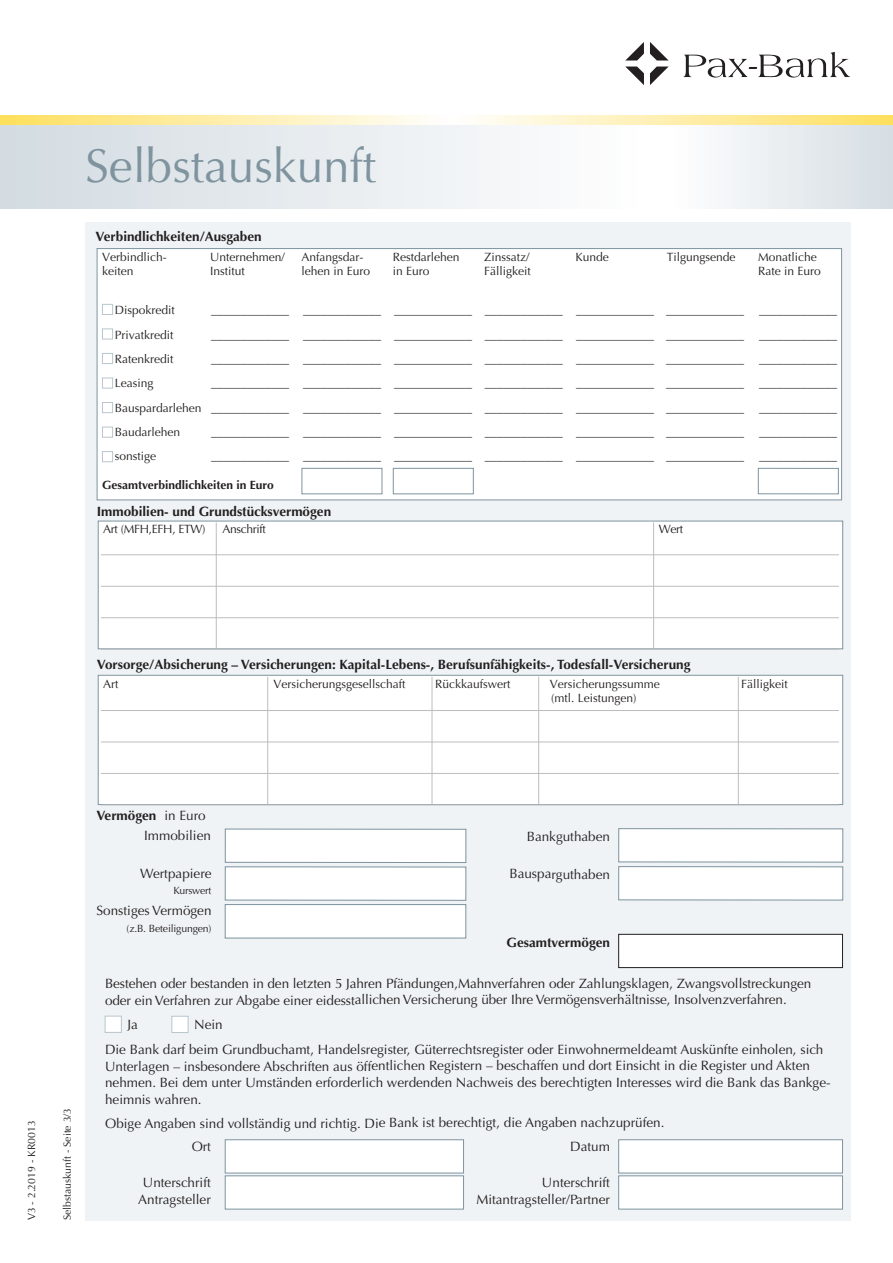
<style>
.page{position:relative;width:893px;height:1263px;background:#fff}
.page>*{position:absolute;margin:0;border:0;box-sizing:border-box;transform-origin:0 0}
.t1{font:47.55px "Optima";color:#7f949f}
.t2{font:13.5px/16.5px "Optima";color:#231f20}
.t3{font:700 13.5px "Optima";color:#231f20}
.t4{font:12px/14.2px "Optima";color:#231f20}
.t5{font:700 12px "Optima";color:#231f20}
.t6{font:12px "Optima";letter-spacing:-.025em;color:#231f20}
.t7{font:10.5px "Optima";color:#231f20}
.s1{font-weight:400}
</style>
<div class="page">
<div style="left:85px;top:222px;width:765px;height:998px;background:#eff3f5"></div>
<div style="left:673px;top:120px;width:220px;height:88px;background:linear-gradient(to right,#fefefc,#d7dee0)"></div>
<div style="left:0;top:120px;width:641px;height:89px;background:linear-gradient(to right,#d4dcdf,#fefefe)"></div>
<svg style="left:683px;top:52px;width:167px;height:26px"></svg>
<svg style="left:625px;top:42px;width:44px;height:43px"></svg>
<svg style="left:0;top:116px;width:893px;height:8px;background:#feeead"></svg>
<div style="left:226px;top:905px;width:239px;height:33px;background:#fff"></div>
<div style="left:225px;top:904px;width:241px;height:34px;border:1px solid #7f949f"></div>
<div style="left:226px;top:867px;width:239px;height:33px;background:#fff"></div>
<div style="left:225px;top:866px;width:241px;height:35px;border:1px solid #7f949f"></div>
<div style="left:226px;top:829px;width:239px;height:33px;background:#fff"></div>
<div style="left:225px;top:829px;width:241px;height:34px;border:1px solid #7f949f"></div>
<div style="left:619px;top:867px;width:223px;height:33px;background:#fff"></div>
<div style="left:618px;top:866px;width:225px;height:34px;border:1px solid #7f949f"></div>
<div style="left:619px;top:829px;width:223px;height:33px;background:#fff"></div>
<div style="left:618px;top:828px;width:225px;height:34px;border:1px solid #7f949f"></div>
<div style="left:619px;top:934px;width:223px;height:33px;background:#fff"></div>
<div style="left:618px;top:934px;width:225px;height:34px;border:1px solid #231f20"></div>
<div style="left:226px;top:1176px;width:237px;height:33px;background:#fff"></div>
<div style="left:225px;top:1175px;width:239px;height:34px;border:1px solid #7f949f"></div>
<div style="left:226px;top:1140px;width:237px;height:33px;background:#fff"></div>
<div style="left:225px;top:1139px;width:239px;height:34px;border:1px solid #7f949f"></div>
<div style="left:619px;top:1176px;width:223px;height:33px;background:#fff"></div>
<div style="left:618px;top:1175px;width:225px;height:34px;border:1px solid #7f949f"></div>
<div style="left:619px;top:1140px;width:223px;height:33px;background:#fff"></div>
<div style="left:618px;top:1139px;width:225px;height:34px;border:1px solid #7f949f"></div>
<div style="left:172px;top:1016px;width:16px;height:16px;background:#fff"></div>
<div style="left:171px;top:1016px;width:17px;height:17px;border:1px solid #b8c6ce"></div>
<div style="left:105px;top:1016px;width:16px;height:16px;background:#fff"></div>
<div style="left:105px;top:1016px;width:17px;height:17px;border:1px solid #b8c6ce"></div>
<div style="left:99px;top:676px;width:743px;height:128px;background:#fff"></div>
<div style="left:98px;top:675px;width:745px;height:130px;border:1px solid #7f949f"></div>
<hr style="left:101px;top:804px;width:738px;height:1px;background:#bcbdc0">
<hr style="left:101px;top:710px;width:738px;height:1px;background:#bcbdc0">
<hr style="left:101px;top:742px;width:738px;height:1px;background:#bcbdc0">
<hr style="left:267px;top:677px;width:1px;height:127px;background:#bcbdc0">
<hr style="left:432px;top:677px;width:1px;height:127px;background:#bcbdc0">
<hr style="left:738px;top:677px;width:1px;height:127px;background:#bcbdc0">
<hr style="left:101px;top:773px;width:738px;height:1px;background:#bcbdc0">
<div style="left:99px;top:521px;width:743px;height:127px;background:#fff"></div>
<div style="left:98px;top:521px;width:745px;height:128px;border:1px solid #7f949f"></div>
<hr style="left:101px;top:649px;width:738px;height:1px;background:#bcbdc0">
<hr style="left:101px;top:554px;width:738px;height:1px;background:#bcbdc0">
<hr style="left:101px;top:586px;width:738px;height:1px;background:#bcbdc0">
<hr style="left:216px;top:522px;width:1px;height:127px;background:#bcbdc0">
<hr style="left:101px;top:617px;width:738px;height:1px;background:#bcbdc0">
<hr style="left:653px;top:522px;width:1px;height:127px;background:#bcbdc0">
<hr style="left:538px;top:677px;width:1px;height:127px;background:#bcbdc0">
<div style="left:97px;top:249px;width:744px;height:250px;background:#fff"></div>
<div style="left:97px;top:248px;width:745px;height:252px;border:1px solid #7f949f"></div>
<div style="left:102px;top:304px;width:11px;height:11px;border:1px solid #b8c6ce"></div>
<div style="left:102px;top:328px;width:11px;height:11px;border:1px solid #b8c6ce"></div>
<div style="left:102px;top:353px;width:11px;height:11px;border:1px solid #b8c6ce"></div>
<div style="left:102px;top:378px;width:11px;height:10px;border:1px solid #b8c6ce"></div>
<div style="left:102px;top:402px;width:11px;height:11px;border:1px solid #b8c6ce"></div>
<div style="left:102px;top:427px;width:11px;height:11px;border:1px solid #b8c6ce"></div>
<div style="left:102px;top:451px;width:11px;height:11px;border:1px solid #b8c6ce"></div>
<div style="left:302px;top:468px;width:80px;height:26px;border:1px solid #7f949f"></div>
<div style="left:393px;top:468px;width:81px;height:26px;border:1px solid #7f949f"></div>
<div style="left:758px;top:468px;width:81px;height:26px;border:1px solid #7f949f"></div>
<h1 class="t1" style="left:85px;top:138px;width:293px">Selbstauskunft</h1>
<p class="t3" style="left:96px;top:228px;width:168px">Verbindlichkeiten/Ausgaben</p>
<p class="t4" style="left:102px;top:250px;width:66px">Verbindlich&shy;keiten</p>
<p class="t4" style="left:210px;top:250px;width:76px">Unternehmen/<br>Institut</p>
<p class="t4" style="left:302px;top:250px;width:70px">Anfangsdar&shy;lehen in Euro</p>
<p class="t4" style="left:393px;top:250px;width:68px">Restdarlehen in Euro</p>
<p class="t4" style="left:484px;top:250px;width:48px">Zinssatz/<br>Fälligkeit</p>
<p class="t4" style="left:576px;top:250px;width:35px">Kunde</p>
<p class="t4" style="left:667px;top:250px;width:70px">Tilgungsende</p>
<p class="t4" style="left:758px;top:250px;width:64px">Monatliche<br>Rate in Euro</p>
<p class="t4" style="left:115px;top:303px;width:62px">Dispokredit</p>
<p class="t4" style="left:211px;top:303px;width:535px">_____________ _____________ _____________ _____________ _____________ _____________</p>
<p class="t4" style="left:759px;top:303px;width:79px">_____________</p>
<p class="t4" style="left:115px;top:327px;width:60px">Privatkredit</p>
<p class="t4" style="left:211px;top:327px;width:535px">_____________ _____________ _____________ _____________ _____________ _____________</p>
<p class="t4" style="left:759px;top:327px;width:79px">_____________</p>
<p class="t4" style="left:115px;top:352px;width:60px">Ratenkredit</p>
<p class="t4" style="left:211px;top:352px;width:535px">_____________ _____________ _____________ _____________ _____________ _____________</p>
<p class="t4" style="left:759px;top:352px;width:79px">_____________</p>
<p class="t4" style="left:115px;top:376px;width:40px">Leasing</p>
<p class="t4" style="left:211px;top:376px;width:535px">_____________ _____________ _____________ _____________ _____________ _____________</p>
<p class="t4" style="left:759px;top:376px;width:79px">_____________</p>
<p class="t4" style="left:115px;top:400px;width:631px">Bauspardarlehen _____________ _____________ _____________ _____________ _____________ _____________</p>
<p class="t4" style="left:759px;top:400px;width:79px">_____________</p>
<p class="t4" style="left:115px;top:425px;width:67px">Baudarlehen</p>
<p class="t4" style="left:211px;top:425px;width:535px">_____________ _____________ _____________ _____________ _____________ _____________</p>
<p class="t4" style="left:759px;top:425px;width:79px">_____________</p>
<p class="t4" style="left:115px;top:449px;width:43px">sonstige</p>
<p class="t4" style="left:211px;top:449px;width:535px">_____________ _____________ _____________ _____________ _____________ _____________</p>
<p class="t4" style="left:759px;top:449px;width:79px">_____________</p>
<p class="t5" style="left:102px;top:478px;width:173px">Gesamtverbindlichkeiten in Euro</p>
<p class="t3" style="left:97px;top:503px;width:236px">Immobilien- und Grundstücksvermögen</p>
<p class="t6" style="left:103px;top:522px;width:104px">Art (MFH,EFH, ETW)</p>
<p class="t6" style="left:222px;top:522px;width:45px">Anschrift</p>
<p class="t4" style="left:659px;top:522px;width:26px">Wert</p>
<p class="t3" style="left:97px;top:656px;width:595px">Vorsorge/Absicherung – Versicherungen: Kapital-Lebens-, Berufsunfähigkeits-, Todesfall-Versicherung</p>
<p class="t4" style="left:103px;top:676px;width:17px">Art</p>
<p class="t4" style="left:273px;top:676px;width:134px">Versicherungsgesellschaft</p>
<p class="t4" style="left:435px;top:676px;width:77px">Rückkaufswert</p>
<p class="t4" style="left:550px;top:676px;width:112px">Versicherungssumme</p>
<p class="t4" style="left:741px;top:676px;width:48px">Fälligkeit</p>
<p class="t4" style="left:551px;top:691px;width:87px">(mtl. Leistungen)</p>
<p class="t7" style="left:26px;top:1220px;width:101px;rotate:-90deg">V3 - 2.2019 - KR0013</p>
<p class="t7" style="left:61px;top:1220px;width:114px;rotate:-90deg">Selbstauskunft - Seite 3/3</p>
<p class="t3" style="left:96px;top:808px;width:111px">Vermögen <span class="s1">in Euro</span></p>
<p class="t2" style="left:144px;top:828px;width:68px">Immobilien</p>
<p class="t2" style="left:140px;top:865px;width:73px">Wertpapiere</p>
<p class="t7" style="left:173px;top:885px;width:40px">Kurswert</p>
<p class="t2" style="left:96px;top:903px;width:117px">Sonstiges Vermögen</p>
<p class="t7" style="left:127px;top:922px;width:86px">(z.B. Beteiligungen)</p>
<p class="t2" style="left:527px;top:828px;width:85px">Bankguthaben</p>
<p class="t2" style="left:509px;top:866px;width:102px">Bausparguthaben</p>
<p class="t3" style="left:507px;top:935px;width:105px">Gesamtvermögen</p>
<p class="t2" style="left:105px;top:975px;width:708px">Bestehen oder bestanden in den letzten 5 Jahren Pfändungen,Mahnverfahren oder Zahlungsklagen, Zwangsvollstreckungen oder ein Verfahren zur Abgabe einer eidesstallichen Versicherung über Ihre Vermögensverhältnisse, Insolvenzverfahren.</p>
<p class="t2" style="left:128px;top:1016px;width:12px">Ja</p>
<p class="t2" style="left:105px;top:1011px;width:720px;line-height:25.3px;text-indent:89px">Nein<br>Die Bank darf beim Grundbuchamt, Handelsregister, Güterrechtsregister oder Einwohnermeldeamt Auskünfte einholen, sich</p>
<p class="t2" style="left:105px;top:1058px;width:727px">Unterlagen – insbesondere Abschriften aus öffentlichen Registern – beschaffen und dort Einsicht in die Register und Akten nehmen. Bei dem unter Umständen erforderlich werdenden Nachweis des berechtigten Interesses wird die Bank das Bankge&shy;heimnis wahren.</p>
<p class="t2" style="left:105px;top:1115px;width:561px">Obige Angaben sind vollständig und richtig. Die Bank ist berechtigt, die Angaben nachzuprüfen.</p>
<p class="t2" style="left:192px;top:1138px;width:21px">Ort</p>
<p class="t2" style="left:138px;top:1174px;width:74px;text-align:center">Unterschrift<br>Antragsteller</p>
<p class="t2" style="left:570px;top:1138px;width:41px">Datum</p>
<p class="t2" style="left:476px;top:1174px;width:135px;text-align:right">Unterschrift<br>Mitantragsteller/Partner</p>
</div>
